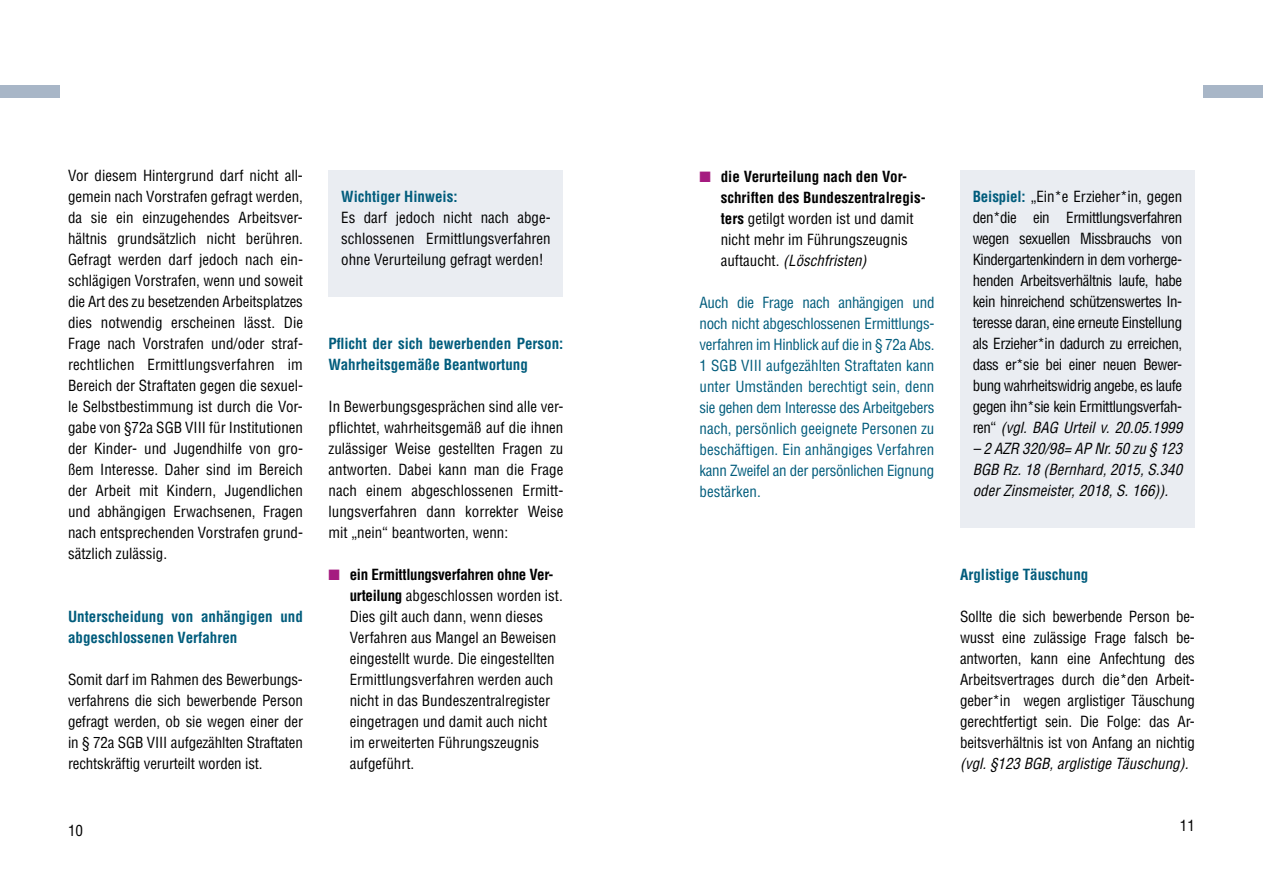
<style>
.page{position:relative;width:1263px;height:893px;background:#fff}
.page>*{position:absolute;margin:0;border:0;box-sizing:border-box;transform-origin:0 0}
.t1{font:condensed 15px/21px "Helvetica LT Std";color:#000;text-align:justify}
.t2{font:condensed 15px/21px "Helvetica LT Std";letter-spacing:-.02em;color:#005c7c;text-align:justify}
.t3{font:700 condensed 15px/21px "Helvetica LT Std";color:#005c7c}
.t4{font:700 condensed 15px/21px "Helvetica LT Std";color:#000}
.t5{font:italic condensed 15px/21px "Helvetica LT Std";color:#000;text-align:justify}
.s1{color:#a51b80}
.s2{font-weight:700}
.s3{font-weight:400}
.s4{font-weight:400;font-style:italic}
.s5{font-weight:700;color:#005c7c}
.s6{font-style:italic}
</style>
<div class="page">
<div style="left:0;top:85px;width:60px;height:13px;background:#a8b6c7"></div>
<div style="left:1203px;top:85px;width:60px;height:13px;background:#a8b6c7"></div>
<div style="left:328px;top:170px;width:235px;height:126px;background:#eaedf2"></div>
<div style="left:960px;top:170px;width:235px;height:357px;background:#eaedf2"></div>
<p class="t1" style="left:68px;top:165px;width:236px">Vor diesem Hintergrund darf nicht all&shy;gemein nach Vorstrafen gefragt werden, da sie ein einzugehendes Arbeitsver&shy;hältnis grundsätzlich nicht berühren.<br>Gefragt werden darf jedoch nach ein&shy;schlägigen Vorstrafen, wenn und soweit die Art des zu besetzenden Arbeitsplatzes dies notwendig erscheinen lässt. Die Frage nach Vorstrafen und/oder straf&shy;rechtlichen Ermittlungsverfahren im Bereich der Straftaten gegen die sexuel&shy;le Selbstbestimmung ist durch die Vor&shy;gabe von §72a SGB VIII für Institutionen der Kinder- und Jugendhilfe von gro&shy;ßem Interesse. Daher sind im Bereich der Arbeit mit Kindern, Jugendlichen und abhängigen Erwachsenen, Fragen nach entsprechenden Vorstrafen grund&shy;sätzlich zulässig.</p>
<p class="t3" style="left:68px;top:606px;width:236px">Unterscheidung von anhängigen und abgeschlossenen Verfahren</p>
<p class="t1" style="left:68px;top:669px;width:236px">Somit darf im Rahmen des Bewerbungs&shy;verfahrens die sich bewerbende Person gefragt werden, ob sie wegen einer der in § 72a SGB VIII aufgezählten Straftaten rechtskräftig verurteilt worden ist.</p>
<p class="t1" style="left:68px;top:820px;width:16px">10</p>
<p class="t3" style="left:341px;top:186px;width:118px">Wichtiger Hinweis:</p>
<p class="t1" style="left:341px;top:207px;width:211px">Es darf jedoch nicht nach abge&shy;schlossenen Ermittlungsverfahren ohne Verurteilung gefragt werden!</p>
<p class="t3" style="left:328px;top:333px;width:236px">Pflicht der sich bewerbenden Person:<br>Wahrheitsgemäße Beantwortung</p>
<p class="t1" style="left:328px;top:396px;width:236px">In Bewerbungsgesprächen sind alle ver&shy;pflichtet, wahrheitsgemäß auf die ihnen zulässiger Weise gestellten Fragen zu antworten. Dabei kann man die Frage nach einem abgeschlossenen Ermitt&shy;lungsverfahren dann korrekter Weise mit „nein“ beantworten, wenn:</p>
<p class="t1" style="left:350px;top:564px;width:215px;text-align:left;text-indent:-21px"><span class="s1">■</span> <span class="s2">ein Ermittlungsverfahren ohne Ver&shy;urteilung</span> abgeschlossen worden ist.<br>Dies gilt auch dann, wenn dieses Verfahren aus Mangel an Beweisen eingestellt wurde. Die eingestellten Ermittlungsverfahren werden auch nicht in das Bundeszentralregister eingetragen und damit auch nicht im erweiterten Führungszeugnis aufgeführt.</p>
<p class="t4" style="left:721px;top:166px;width:206px;text-indent:-21px"><span class="s1">■</span> die Verurteilung nach den Vor&shy;schriften des Bundeszentralregis&shy;ters <span class="s3">getilgt worden ist und damit nicht mehr im Führungszeugnis auftaucht.</span> <span class="s4">(Löschfristen)</span></p>
<p class="t2" style="left:699px;top:292px;width:236px">Auch die Frage nach anhängigen und noch nicht abgeschlossenen Ermittlungs&shy;verfahren im Hinblick auf die in § 72a Abs.<br>1 SGB VIII aufgezählten Straftaten kann unter Umständen berechtigt sein, denn sie gehen dem Interesse des Arbeitgebers nach, persönlich geeignete Personen zu beschäftigen. Ein anhängiges Verfahren kann Zweifel an der persönlichen Eignung bestärken.</p>
<p class="t1" style="left:973px;top:186px;width:211px"><span class="s5">Beispiel:</span> „Ein*e Erzieher*in, gegen den*die ein Ermittlungsverfahren wegen sexuellen Missbrauchs von Kindergartenkindern in dem vorherge&shy;henden Arbeitsverhältnis laufe, habe kein hinreichend schützenswertes In&shy;teresse daran, eine erneute Einstellung als Erzieher*in dadurch zu erreichen, dass er*sie bei einer neuen Bewer&shy;bung wahrheitswidrig angebe, es laufe gegen ihn*sie kein Ermittlungsverfah&shy;ren“ <span class="s6">(vgl. BAG Urteil v. 20.05.1999</span></p>
<p class="t5" style="left:973px;top:438px;width:211px">– 2 AZR 320/98= AP Nr. 50 zu § 123<br>BGB Rz. 18 (Bernhard, 2015, S.340 oder Zinsmeister, 2018, S. 166)).</p>
<p class="t3" style="left:960px;top:564px;width:130px">Arglistige Täuschung</p>
<p class="t1" style="left:960px;top:606px;width:236px">Sollte die sich bewerbende Person be&shy;wusst eine zulässige Frage falsch be&shy;antworten, kann eine Anfechtung des Arbeitsvertrages durch die*den Arbeit&shy;geber*in wegen arglistiger Täuschung gerechtfertigt sein. Die Folge: das Ar&shy;beitsverhältnis ist von Anfang an nichtig</p>
<p class="t5" style="left:960px;top:753px;width:230px">(vgl. §123 BGB, arglistige Täuschung).</p>
<p class="t1" style="left:1180px;top:815px;width:16px">11</p>
</div>
